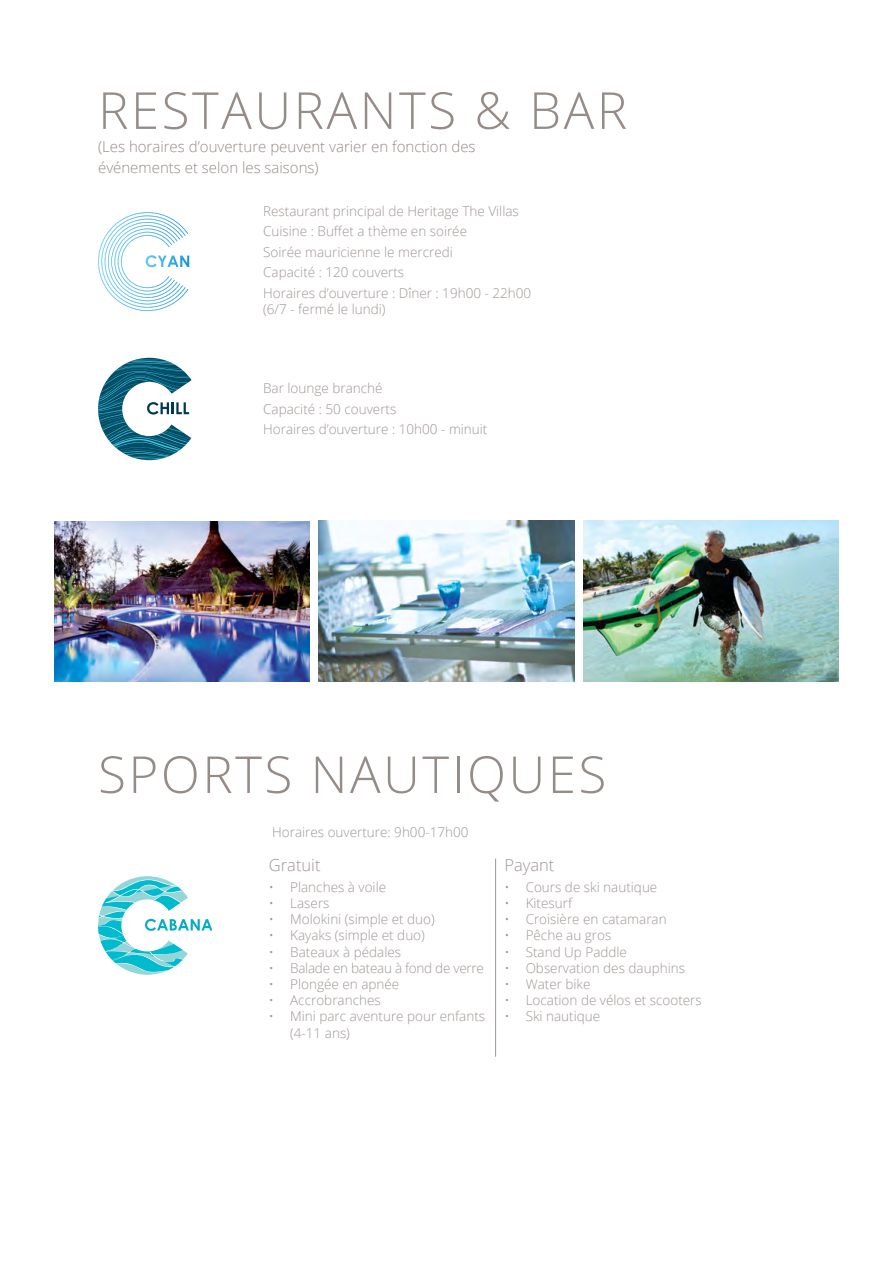
<style>
.page{position:relative;width:893px;height:1263px;background:#fff}
.page>*{position:absolute;margin:0;border:0;box-sizing:border-box;transform-origin:0 0}
.t1{font:300 51px "Open Sans";letter-spacing:.05em;color:#958b87}
.t2{font:300 16.5px "Open Sans";color:#9e9693}
.t3{font:300 15px/21px "Open Sans";color:#958b87}
.t4{font:300 13.5px/20.4px "Open Sans";color:#9e9693}
.t5{font:300 13.5px "Open Sans";letter-spacing:-.02em;color:#9e9693}
</style>
<div class="page">
<svg style="left:98px;top:358px;width:94px;height:102px"></svg>
<svg style="left:98px;top:212px;width:91px;height:99px"></svg>
<hr style="left:495px;top:859px;width:1px;height:198px;background:#9e9693">
<img style="left:54px;top:521px;width:256px;height:160px">
<img style="left:319px;top:521px;width:255px;height:160px">
<img style="left:583px;top:521px;width:256px;height:160px">
<svg style="left:98px;top:876px;width:114px;height:99px"></svg>
<h1 class="t1" style="left:98px;top:75px;width:530px">RESTAURANTS &amp; BAR</h1>
<p class="t3" style="left:98px;top:136px;width:379px">(Les horaires d’ouverture peuvent varier en fonction des événements et selon les saisons)</p>
<p class="t4" style="left:263px;top:200px;width:270px">Restaurant principal de Heritage The Villas Cuisine : Buffet a thème en soirée<br>Soirée mauricienne le mercredi<br>Capacité : 120 couverts<br>Horaires d’ouverture : Dîner : 19h00 - 22h00</p>
<p class="t4" style="left:263px;top:298px;width:124px">(6/7 - fermé le lundi)</p>
<p class="t4" style="left:263px;top:378px;width:226px">Bar lounge branché<br>Capacité : 50 couverts<br>Horaires d’ouverture : 10h00 - minuit</p>
<h1 class="t1" style="left:98px;top:739px;width:510px">SPORTS NAUTIQUES</h1>
<p class="t4" style="left:272px;top:822px;width:198px">Horaires ouverture: 9h00-17h00</p>
<p class="t2" style="left:269px;top:854px;width:53px">Gratuit</p>
<p class="t4" style="left:269px;top:876px;width:119px">• Planches à voile</p>
<p class="t4" style="left:269px;top:892px;width:62px">• Lasers</p>
<p class="t4" style="left:269px;top:909px;width:167px">• Molokini (simple et duo)</p>
<p class="t4" style="left:269px;top:925px;width:157px">• Kayaks (simple et duo)</p>
<p class="t4" style="left:269px;top:941px;width:134px">• Bateaux à pédales</p>
<p class="t5" style="left:269px;top:959px;width:216px">• Balade en bateau à fond de verre</p>
<p class="t4" style="left:269px;top:973px;width:132px">• Plongée en apnée</p>
<p class="t4" style="left:269px;top:990px;width:113px">• Accrobranches</p>
<p class="t4" style="left:290px;top:1008px;width:197px;line-height:16.2px;text-indent:-21px">• Mini parc aventure pour enfants (4-11 ans)</p>
<p class="t2" style="left:504px;top:854px;width:51px">Payant</p>
<p class="t4" style="left:504px;top:876px;width:154px">• Cours de ski nautique</p>
<p class="t4" style="left:504px;top:892px;width:69px">• Kitesurf</p>
<p class="t4" style="left:504px;top:909px;width:164px">• Croisière en catamaran</p>
<p class="t4" style="left:504px;top:925px;width:109px">• Pêche au gros</p>
<p class="t4" style="left:504px;top:941px;width:124px">• Stand Up Paddle</p>
<p class="t4" style="left:504px;top:957px;width:182px">• Observation des dauphins</p>
<p class="t4" style="left:504px;top:973px;width:88px">• Water bike</p>
<p class="t4" style="left:504px;top:990px;width:199px">• Location de vélos et scooters</p>
<p class="t4" style="left:504px;top:1006px;width:97px">• Ski nautique</p>
</div>
